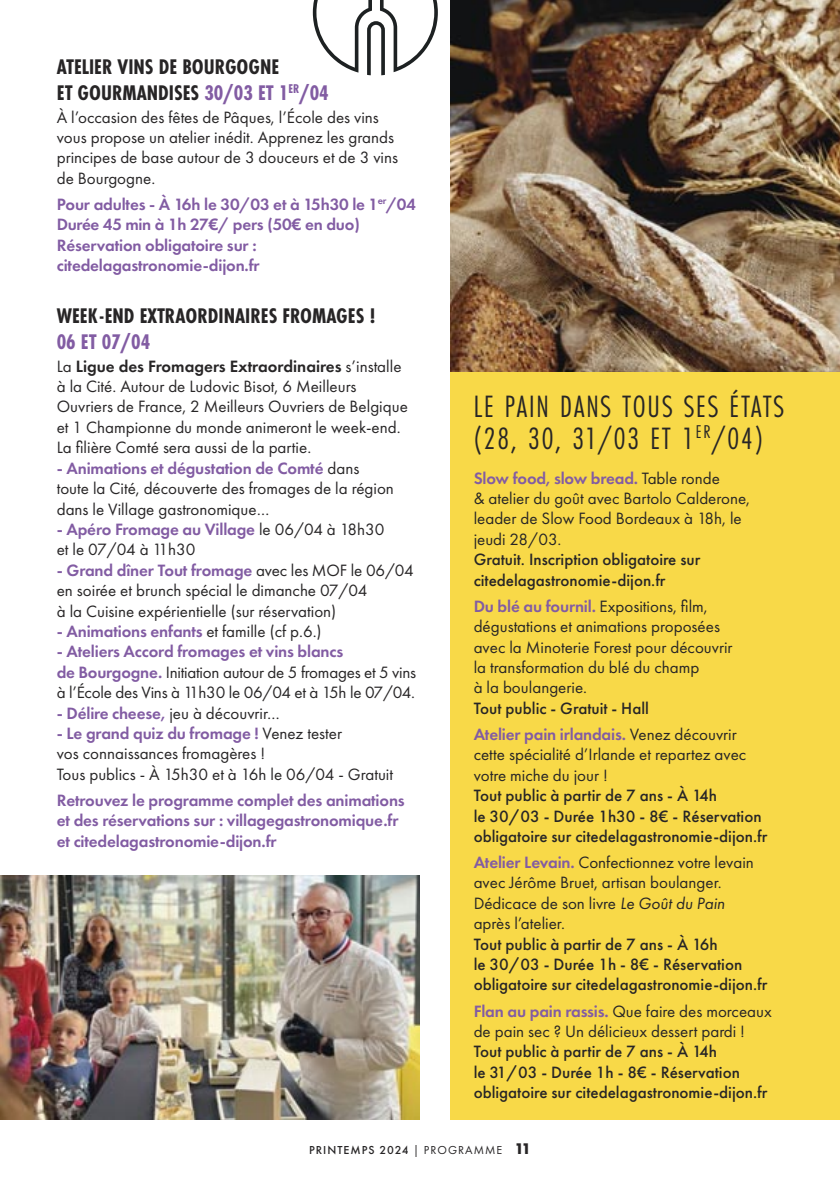
<style>
.page{position:relative;width:840px;height:1191px;background:#fff}
.page>*{position:absolute;margin:0;border:0;box-sizing:border-box;transform-origin:0 0}
.t1{font:32px/32.4px "Futura PT Cond";letter-spacing:.06em;color:#272526}
.t2{font:700 22px/26.4px "Futura PT Cond";color:#272526}
.t3{font:17px/20.4px "Futura PT";color:#272526}
.t4{font:500 17px/20.4px "Futura PT";color:#272526}
.t5{font:600 17px/20.4px "Futura PT";letter-spacing:-.01em;color:#825ca3}
.t6{font:500 12px "Futura PT";letter-spacing:.085em;color:#272526}
.s1{color:#825ca3}
.s2{font-weight:600}
.s3{font-weight:600;color:#825ca3}
.s4{font-weight:400;color:#272526}
.s5{font-weight:500}
.s6{font-style:italic}
.s7{font-weight:400}
.s8{font-weight:700;font-size:16px}
</style>
<div class="page">
<svg style="left:312px;top:0;width:125px;height:75px"></svg>
<img style="left:0;top:875px;width:420px;height:244px">
<div style="left:450px;top:348px;width:389px;height:771px;background:#f8d948"></div>
<img style="left:450px;top:0;width:389px;height:372px">
<p class="t2" style="left:57px;top:56px;width:273px">ATELIER VINS DE BOURGOGNE<br>ET GOURMANDISES <span class="s1">30/03 ET 1</span><sup>ER</sup><span class="s1">/04</span></p>
<p class="t3" style="left:57px;top:108px;width:342px">À l’occasion des fêtes de Pâques, l’École des vins vous propose un atelier inédit. Apprenez les grands principes de base autour de 3 douceurs et de 3 vins de Bourgogne.</p>
<p class="t5" style="left:57px;top:195px;width:360px">Pour adultes - À 16h le 30/03 et à 15h30 le 1<sup>er</sup>/04<br>Durée 45 min à 1h 27€/ pers (50€ en duo)<br>Réservation obligatoire sur : citedelagastronomie-dijon.fr</p>
<p class="t2" style="left:57px;top:305px;width:320px">WEEK-END EXTRAORDINAIRES FROMAGES !<br><span class="s1">06 ET 07/04</span></p>
<p class="t3" style="left:57px;top:357px;width:352px">La <span class="s2">Ligue des Fromagers Extraordinaires</span> s’installe à la Cité. Autour de Ludovic Bisot, 6 Meilleurs Ouvriers de France, 2 Meilleurs Ouvriers de Belgique et 1 Championne du monde animeront le week-end.<br>La filière Comté sera aussi de la partie.</p>
<p class="t3" style="left:57px;top:459px;width:338px"><span class="s3">- Animations et dégustation de Comté</span> dans toute la Cité, découverte des fromages de la région dans le Village gastronomique…</p>
<p class="t3" style="left:57px;top:520px;width:329px"><span class="s3">- Apéro Fromage au Village</span> le 06/04 à 18h30 et le 07/04 à 11h30</p>
<p class="t3" style="left:57px;top:561px;width:358px"><span class="s3">- Grand dîner Tout fromage</span> avec les MOF le 06/04 en soirée et brunch spécial le dimanche 07/04<br>à la Cuisine expérientielle (sur réservation)</p>
<p class="t5" style="left:57px;top:622px;width:266px">- Animations enfants <span class="s4">et famille (cf p.6.)</span></p>
<p class="t3" style="left:57px;top:643px;width:361px"><span class="s3">- Ateliers Accord fromages et vins blancs<br>de Bourgogne.</span> Initiation autour de 5 fromages et 5 vins à l’École des Vins à 11h30 le 06/04 et à 15h le 07/04.</p>
<p class="t5" style="left:57px;top:704px;width:224px">- Délire cheese, <span class="s4">jeu à découvrir…</span></p>
<p class="t3" style="left:57px;top:724px;width:338px"><span class="s3">- Le grand quiz du fromage !</span> Venez tester<br>vos connaissances fromagères !<br>Tous publics - À 15h30 et à 16h le 06/04 - Gratuit</p>
<p class="t5" style="left:57px;top:791px;width:349px">Retrouvez le programme complet des animations et des réservations sur : villagegastronomique.fr et citedelagastronomie-dijon.fr</p>
<p class="t1" style="left:473px;top:394px;width:312px">LE PAIN DANS TOUS SES ÉTATS (28, 30, 31/03 ET 1<sup>ER</sup>/04)</p>
<p class="t3" style="left:473px;top:469px;width:278px"><span class="s3">Slow food, slow bread.</span> Table ronde<br>&amp; atelier du goût avec Bartolo Calderone, leader de Slow Food Bordeaux à 18h, le jeudi 28/03.<br><span class="s5">Gratuit. Inscription obligatoire sur citedelagastronomie-dijon.fr</span></p>
<p class="t3" style="left:473px;top:597px;width:260px"><span class="s3">Du blé au fournil.</span> Expositions, film, dégustations et animations proposées avec la Minoterie Forest pour découvrir la transformation du blé du champ<br>à la boulangerie.<br><span class="s5">Tout public - Gratuit - Hall</span></p>
<p class="t3" style="left:473px;top:725px;width:274px"><span class="s3">Atelier pain irlandais.</span> Venez découvrir cette spécialité d’Irlande et repartez avec votre miche du jour !</p>
<p class="t4" style="left:473px;top:786px;width:295px">Tout public à partir de 7 ans - À 14h<br>le 30/03 - Durée 1h30 - 8€ - Réservation obligatoire sur citedelagastronomie-dijon.fr</p>
<p class="t3" style="left:473px;top:853px;width:281px"><span class="s3">Atelier Levain.</span> Confectionnez votre levain avec Jérôme Bruet, artisan boulanger.<br>Dédicace de son livre <span class="s6">Le Goût du Pain </span>après l’atelier.</p>
<p class="t4" style="left:473px;top:935px;width:295px">Tout public à partir de 7 ans - À 16h<br>le 30/03 - Durée 1h - 8€ - Réservation obligatoire sur citedelagastronomie-dijon.fr</p>
<p class="t3" style="left:473px;top:1002px;width:299px"><span class="s3">Flan au pain rassis.</span> Que faire des morceaux de pain sec ? Un délicieux dessert pardi !</p>
<p class="t4" style="left:473px;top:1043px;width:295px">Tout public à partir de 7 ans - À 14h<br>le 31/03 - Durée 1h - 8€ - Réservation obligatoire sur citedelagastronomie-dijon.fr</p>
<p class="t6" style="left:309px;top:1145px;width:223px">PRINTEMPS 2024 <span class="s7">| PROGRAMME</span> <span class="s8">11</span></p>
</div>
